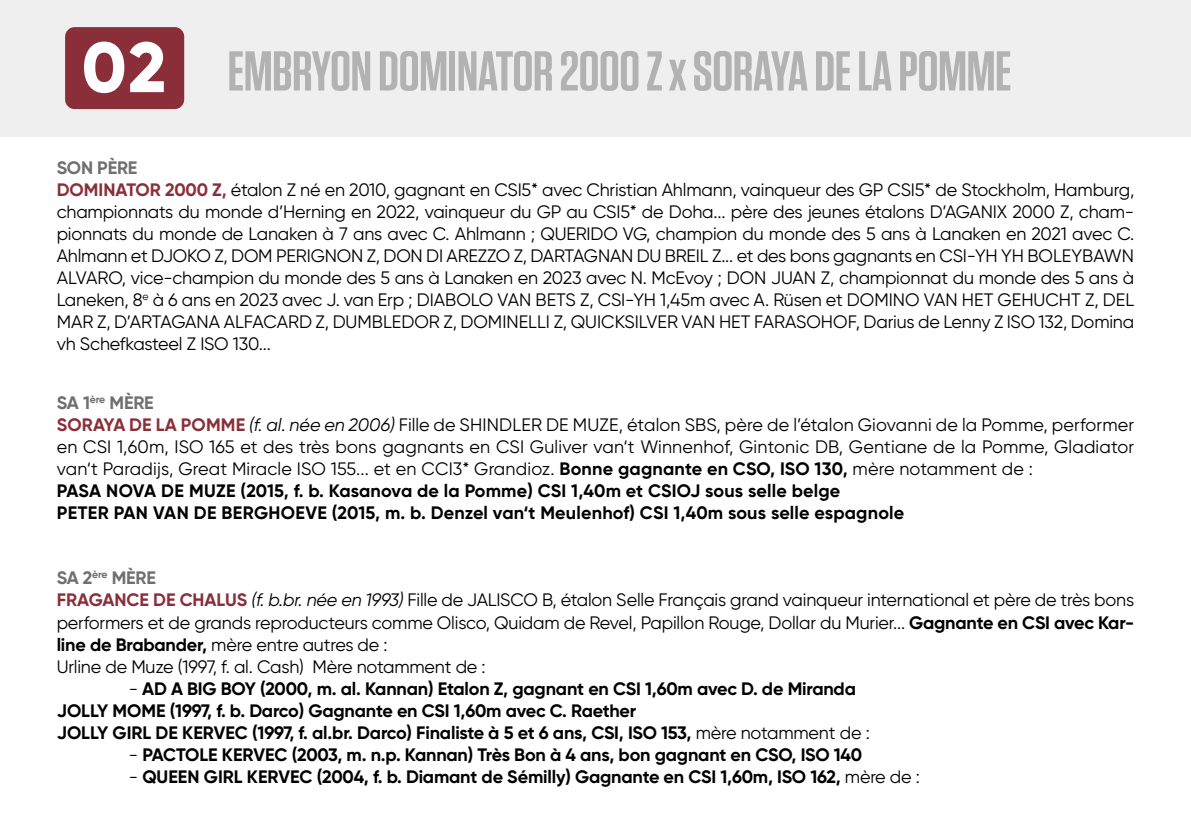
<style>
.page{position:relative;width:1191px;height:840px;background:#fff}
.page>*{position:absolute;margin:0;border:0;box-sizing:border-box;transform-origin:0 0}
.t1{font:600 56px "Tungsten";letter-spacing:-.01em;color:#b3b2b2}
.t2{font:18px/22px "Gilroy";letter-spacing:-.01em;color:#000}
.t3{font:18px/22px "Gilroy";letter-spacing:.01em;color:#000}
.t4{font:700 18px/22px "Gilroy";letter-spacing:-.01em;color:#000}
.s1{font-family:"Gilroy";font-weight:800;font-size:70.6px;color:#fff}
.s2{font-weight:700;color:#706f6f}
.s3{font-weight:700;color:#8a2f3a}
.s4{font-style:italic}
.s5{font-weight:700}
.s6{font-weight:400}
</style>
<div class="page">
<div style="left:0;top:0;width:1191px;height:136px;background:#eeefee"></div>
<hr style="left:1190px;top:684px;width:1px;height:155px;background:#eeefee">
<div style="left:65px;top:27px;width:119px;height:82px;background:#8a2f3a;border-radius:10px"></div>
<h1 class="t1" style="left:82px;top:41px;width:931px"><span class="s1">02</span> EMBRYON DOMINATOR 2000 Z x SORAYA DE LA POMME</h1>
<p class="t2" style="left:57px;top:156px;width:1079px"><span class="s2">SON PÈRE<br></span><span class="s3">DOMINATOR 2000 Z,</span> étalon Z né en 2010, gagnant en CSI5* avec Christian Ahlmann, vainqueur des GP CSI5* de Stockholm, Hamburg, championnats du monde d’Herning en 2022, vainqueur du GP au CSI5* de Doha... père des jeunes étalons D’AGANIX 2000 Z, cham&shy;pionnats du monde de Lanaken à 7 ans avec C. Ahlmann ; QUERIDO VG, champion du monde des 5 ans à Lanaken en 2021 avec C.<br>Ahlmann et DJOKO Z, DOM PERIGNON Z, DON DI AREZZO Z, DARTAGNAN DU BREIL Z... et des bons gagnants en CSI-YH YH BOLEYBAWN ALVARO, vice-champion du monde des 5 ans à Lanaken en 2023 avec N. McEvoy ; DON JUAN Z, championnat du monde des 5 ans à Laneken, 8<sup>e</sup> à 6 ans en 2023 avec J. van Erp ; DIABOLO VAN BETS Z, CSI-YH 1,45m avec A. Rüsen et DOMINO VAN HET GEHUCHT Z, DEL MAR Z, D’ARTAGANA ALFACARD Z, DUMBLEDOR Z, DOMINELLI Z, QUICKSILVER VAN HET FARASOHOF, Darius de Lenny Z ISO 132, Domina vh Schefkasteel Z ISO 130...</p>
<p class="t3" style="left:57px;top:391px;width:1079px"><span class="s2">SA 1</span><sup>ère</sup> <span class="s2">MÈRE<br></span><span class="s3">SORAYA DE LA POMME</span> <span class="s4">(f. al. née en 2006)</span> Fille de SHINDLER DE MUZE, étalon SBS, père de l’étalon Giovanni de la Pomme, performer en CSI 1,60m, ISO 165 et des très bons gagnants en CSI Guliver van‘t Winnenhof, Gintonic DB, Gentiane de la Pomme, Gladiator van‘t Paradijs, Great Miracle ISO 155... et en CCI3* Grandioz. <span class="s5">Bonne gagnante en CSO, ISO 130,</span> mère notamment de :<br><span class="s5">PASA NOVA DE MUZE (2015, f. b. Kasanova de la Pomme) CSI 1,40m et CSIOJ sous selle belge<br>PETER PAN VAN DE BERGHOEVE (2015, m. b. Denzel van‘t Meulenhof) CSI 1,40m sous selle espagnole</span></p>
<p class="t2" style="left:57px;top:566px;width:1079px"><span class="s2">SA 2</span><sup>ère</sup> <span class="s2">MÈRE<br></span><span class="s3">FRAGANCE DE CHALUS</span> <span class="s4">(f. b.br. née en 1993)</span> Fille de JALISCO B, étalon Selle Français grand vainqueur international et père de très bons performers et de grands reproducteurs comme Olisco, Quidam de Revel, Papillon Rouge, Dollar du Murier... <span class="s5">Gagnante en CSI avec Kar&shy;line de Brabander,</span> mère entre autres de :<br>Urline de Muze (1997, f. al. Cash) Mère notamment de :</p>
<p class="t4" style="left:57px;top:676px;width:814px;text-indent:72px"><span class="s6">-</span> AD A BIG BOY (2000, m. al. Kannan) Etalon Z, gagnant en CSI 1,60m avec D. de Miranda<br>JOLLY MOME (1997, f. b. Darco) Gagnante en CSI 1,60m avec C. Raether<br>JOLLY GIRL DE KERVEC (1997, f. al.br. Darco) Finaliste à 5 et 6 ans, CSI, ISO 153, <span class="s6">mère notamment de :</span></p>
<p class="t4" style="left:129px;top:742px;width:735px"><span class="s6">-</span> PACTOLE KERVEC (2003, m. n.p. Kannan) Très Bon à 4 ans, bon gagnant en CSO, ISO 140</p>
<p class="t4" style="left:129px;top:764px;width:792px"><span class="s6">-</span> QUEEN GIRL KERVEC (2004, f. b. Diamant de Sémilly) Gagnante en CSI 1,60m, ISO 162, <span class="s6">mère de :</span></p>
</div>
